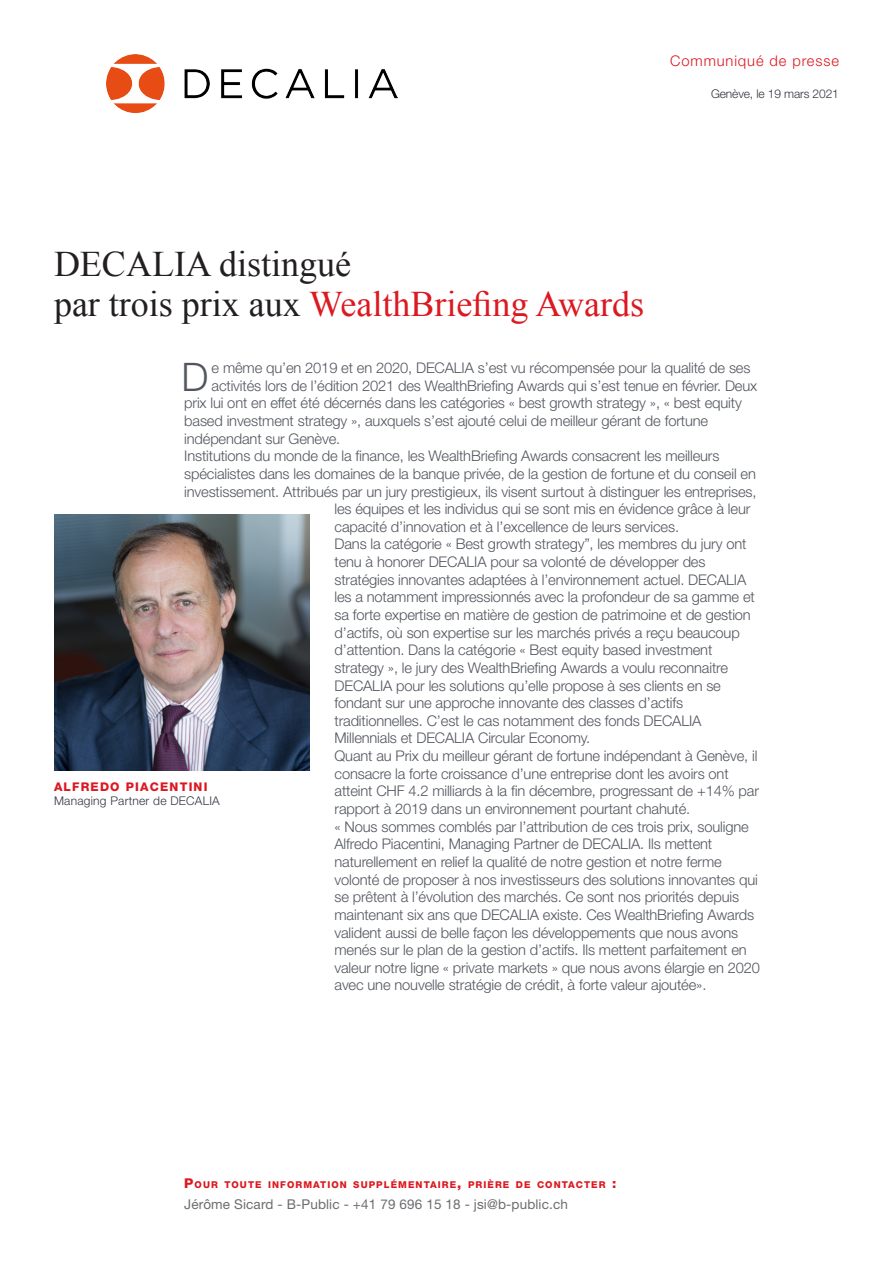
<style>
.page{position:relative;width:893px;height:1263px;background:#fff}
.page>*{position:absolute;margin:0;border:0;box-sizing:border-box;transform-origin:0 0}
.t1{font:300 39.45px "Helvetica Neue LT";color:#52565f}
.t2{font:36px/40.5px "Times New Roman";color:#231f20}
.t3{font:300 14.7px/17.7px "Helvetica Neue LT";letter-spacing:-.01em;color:#52565f}
.t4{font:300 14.7px "Helvetica Neue LT";letter-spacing:.06em;color:#dc1820}
.t5{font:13.5px "Helvetica Neue LT";letter-spacing:.01em;color:#6c6d70}
.t6{font:300 12px "Helvetica Neue LT";letter-spacing:.02em;color:#323640}
.t7{font:300 12px "Helvetica Neue LT";letter-spacing:-.01em;color:#323640}
.t8{font:800 12px "Helvetica Neue LT";letter-spacing:.1em;color:#dc1820}
.t9{font:800 9.45px "Helvetica Neue LT";letter-spacing:.115em;color:#dc1820}
.s1{color:#dc1820}
.s2{font-size:13.5px}
</style>
<div class="page">
<img style="left:106px;top:54px;width:291px;height:58px">
<img style="left:54px;top:515px;width:256px;height:255px">
<p class="t4" style="left:670px;top:51px;width:170px">Communiqué de presse</p>
<p class="t7" style="left:711px;top:86px;width:129px">Genève, le 19 mars 2021</p>
<p class="t2" style="left:54px;top:243px;width:592px">DECALIA distingué<br>par trois prix aux <span class="s1">WealthBriefing Awards</span></p>
<p class="t1" style="left:181px;top:352px;width:28px">D</p>
<p class="t3" style="left:212px;top:359px;width:540px">e même qu’en 2019 et en 2020, DECALIA s’est vu récompensée pour la qualité de ses</p>
<p class="t3" style="left:212px;top:376px;width:547px">activités lors de l’édition 2021 des WealthBriefing Awards qui s’est tenue en février. Deux</p>
<p class="t3" style="left:184px;top:394px;width:559px">prix lui ont en effet été décernés dans les catégories « best growth strategy », « best equity</p>
<p class="t3" style="left:184px;top:412px;width:525px">based investment strategy », auxquels s’est ajouté celui de meilleur gérant de fortune</p>
<p class="t3" style="left:184px;top:429px;width:158px">indépendant sur Genève.</p>
<p class="t3" style="left:184px;top:447px;width:537px">Institutions du monde de la finance, les WealthBriefing Awards consacrent les meilleurs</p>
<p class="t3" style="left:184px;top:464px;width:573px">spécialistes dans les domaines de la banque privée, de la gestion de fortune et du conseil en</p>
<p class="t3" style="left:184px;top:482px;width:574px">investissement. Attribués par un jury prestigieux, ils visent surtout à distinguer les entreprises,</p>
<p class="t3" style="left:334px;top:500px;width:417px">les équipes et les individus qui se sont mis en évidence grâce à leur</p>
<p class="t3" style="left:334px;top:517px;width:346px">capacité d’innovation et à l’excellence de leurs services.</p>
<p class="t3" style="left:334px;top:535px;width:422px">Dans la catégorie « Best growth strategy”, les membres du jury ont tenu à honorer DECALIA pour sa volonté de développer des stratégies innovantes adaptées à l’environnement actuel. DECALIA les a notamment impressionnés avec la profondeur de sa gamme et sa forte expertise en matière de gestion de patrimoine et de gestion d’actifs, où son expertise sur les marchés privés a reçu beaucoup d’attention. Dans la catégorie « Best equity based investment strategy », le jury des WealthBriefing Awards a voulu reconnaitre DECALIA pour les solutions qu’elle propose à ses clients en se fondant sur une approche innovante des classes d’actifs traditionnelles. C’est le cas notamment des fonds DECALIA Millennials et DECALIA Circular Economy.</p>
<p class="t3" style="left:334px;top:747px;width:426px">Quant au Prix du meilleur gérant de fortune indépendant à Genève, il consacre la forte croissance d’une entreprise dont les avoirs ont atteint CHF 4.2 milliards à la fin décembre, progressant de +14% par rapport à 2019 dans un environnement pourtant chahuté.</p>
<p class="t3" style="left:334px;top:817px;width:427px">« Nous sommes comblés par l’attribution de ces trois prix, souligne Alfredo Piacentini, Managing Partner de DECALIA. Ils mettent naturellement en relief la qualité de notre gestion et notre ferme volonté de proposer à nos investisseurs des solutions innovantes qui se prêtent à l’évolution des marchés. Ce sont nos priorités depuis maintenant six ans que DECALIA existe. Ces WealthBriefing Awards valident aussi de belle façon les développements que nous avons menés sur le plan de la gestion d’actifs. Ils mettent parfaitement en valeur notre ligne « private markets » que nous avons élargie en 2020 avec une nouvelle stratégie de crédit, à forte valeur ajoutée».</p>
<p class="t8" style="left:54px;top:779px;width:155px">ALFREDO PIACENTINI</p>
<p class="t6" style="left:54px;top:793px;width:167px">Managing Partner de DECALIA</p>
<p class="t9" style="left:184px;top:1178px;width:434px"><span class="s2">P</span>OUR TOUTE INFORMATION SUPPLÉMENTAIRE<span class="s2">,</span> PRIÈRE DE CONTACTER <span class="s2">:</span></p>
<p class="t5" style="left:184px;top:1196px;width:385px">Jérôme Sicard - B-Public - +41 79 696 15 18 - jsi@b-public.ch</p>
</div>
